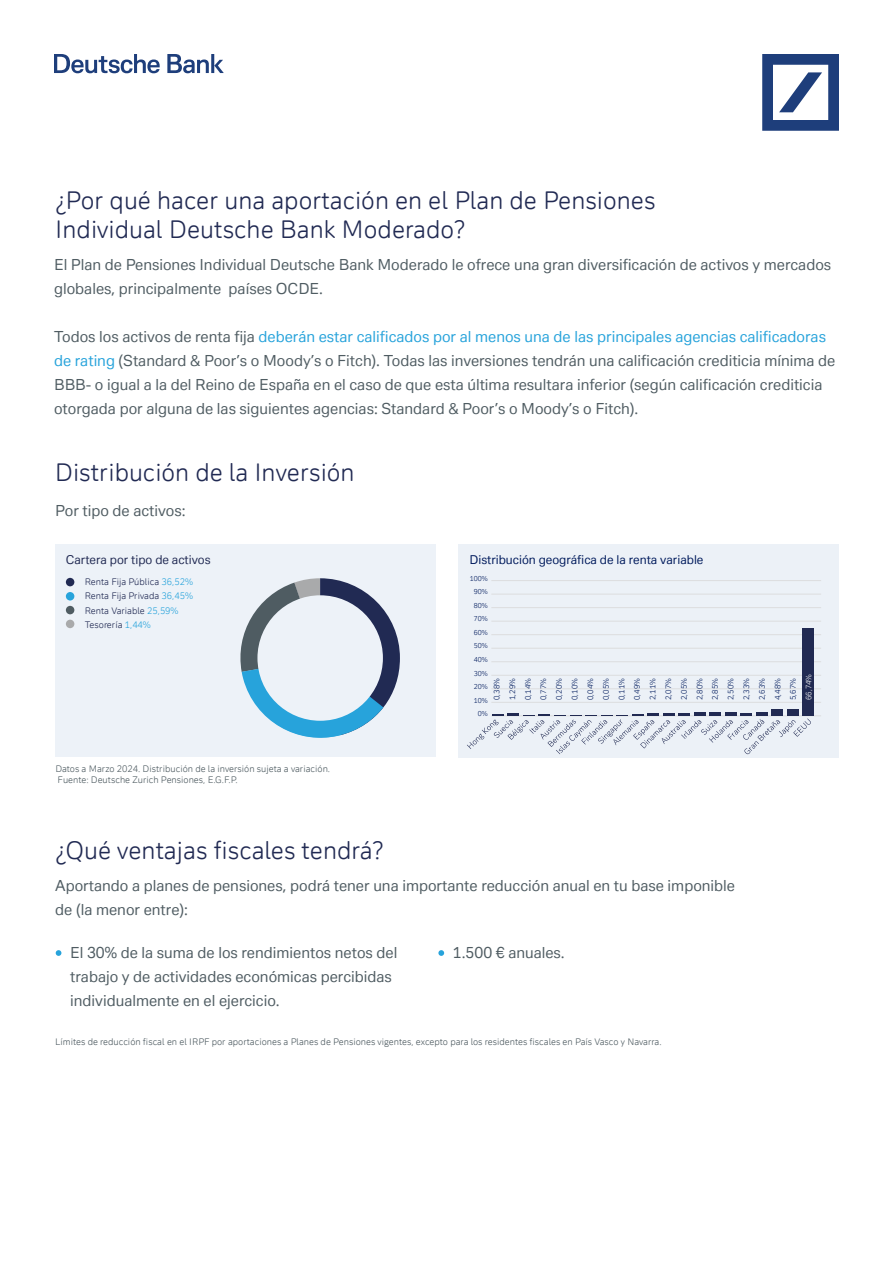
<style>
.page{position:relative;width:893px;height:1263px;background:#fff}
.page>*{position:absolute;margin:0;border:0;box-sizing:border-box;transform-origin:0 0}
.t1{font:24px/28.8px "Deutsche Bank Display";color:#212a53}
.t2{font:15px/24px "Deutsche Bank Text";color:#4f5c62}
.t3{font:12px "Deutsche Bank Text";color:#001a5c}
.t4{font:12px "Deutsche Bank Text";color:#212a53}
.t5{font:9px/10.8px "Deutsche Bank Display";color:#4f5c62}
.t6{font:9px/14.2px "Deutsche Bank Display";color:#212a53}
.t7{font:7.5px/15.6px "Deutsche Bank Display";color:#001a5c;text-align:justify}
.t8{font:7.5px "Deutsche Bank Display";color:#fff}
.t9{font:6.75px/13.5px "Deutsche Bank Display";color:#001a5c;text-align:right}
.s1{color:#27a3db}
</style>
<div class="page">
<svg style="left:762px;top:54px;width:77px;height:77px"></svg>
<svg style="left:54px;top:54px;width:106px;height:19px"></svg>
<svg style="left:167px;top:54px;width:57px;height:19px"></svg>
<div style="left:55px;top:544px;width:381px;height:213px;background:#edf2f8"></div>
<div style="left:66px;top:578px;width:8px;height:8px;background:#212a53;border-radius:50%"></div>
<div style="left:66px;top:592px;width:8px;height:8px;background:#27a3db;border-radius:50%"></div>
<div style="left:66px;top:606px;width:8px;height:8px;background:#4f5c62;border-radius:50%"></div>
<div style="left:66px;top:620px;width:8px;height:8px;background:#a9aaab;border-radius:50%"></div>
<svg style="left:56px;top:950px;width:5px;height:6px"></svg>
<svg style="left:438px;top:950px;width:6px;height:6px"></svg>
<div style="left:459px;top:544px;width:380px;height:213px;background:#ecf1f7"></div>
<hr style="left:491px;top:715px;width:330px;height:1px;background:#dcddde">
<hr style="left:491px;top:702px;width:330px;height:1px;background:#dcddde">
<hr style="left:491px;top:688px;width:330px;height:1px;background:#dcddde">
<hr style="left:491px;top:675px;width:330px;height:1px;background:#dcddde">
<hr style="left:491px;top:661px;width:330px;height:1px;background:#dcddde">
<hr style="left:491px;top:648px;width:330px;height:1px;background:#dcddde">
<hr style="left:491px;top:634px;width:330px;height:1px;background:#dcddde">
<hr style="left:491px;top:621px;width:330px;height:1px;background:#dcddde">
<hr style="left:491px;top:607px;width:330px;height:1px;background:#dcddde">
<hr style="left:491px;top:594px;width:330px;height:1px;background:#dcddde">
<hr style="left:491px;top:580px;width:330px;height:1px;background:#dcddde">
<div style="left:803px;top:628px;width:11px;height:87px;background:#212a52"></div>
<div style="left:787px;top:709px;width:12px;height:6px;background:#212a52"></div>
<div style="left:771px;top:709px;width:12px;height:6px;background:#212a52"></div>
<svg style="left:467px;top:712px;width:344px;height:42px;background:#d6dce5"></svg>
<svg style="left:235px;top:578px;width:165px;height:170px;background:#94afc4"></svg>
<div style="left:257px;top:595px;width:126px;height:126px;background:#edf2f8;border-radius:50%"></div>
<h1 class="t1" style="left:55px;top:185px;width:602px">¿Por qué hacer una aportación en el Plan de Pensiones<br>Individual Deutsche Bank Moderado?</h1>
<p class="t2" style="left:54px;top:252px;width:779px">El Plan de Pensiones Individual Deutsche Bank Moderado le ofrece una gran diversificación de activos y mercados globales, principalmente países OCDE.</p>
<p class="t2" style="left:54px;top:324px;width:783px">Todos los activos de renta fija <span class="s1">deberán estar calificados por al menos una de las principales agencias calificadoras de rating</span> (Standard &amp; Poor’s o Moody’s o Fitch). Todas las inversiones tendrán una calificación crediticia mínima de BBB- o igual a la del Reino de España en el caso de que esta última resultara inferior (según calificación crediticia otorgada por alguna de las siguientes agencias: Standard &amp; Poor’s o Moody’s o Fitch).</p>
<h1 class="t1" style="left:55px;top:458px;width:301px">Distribución de la Inversión</h1>
<p class="t2" style="left:55px;top:498px;width:132px">Por tipo de activos:</p>
<p class="t4" style="left:66px;top:552px;width:146px">Cartera por tipo de activos</p>
<p class="t6" style="left:85px;top:575px;width:110px">Renta Fija Pública <span class="s1">36,52%<br></span>Renta Fija Privada <span class="s1">36,45%<br></span>Renta Variable <span class="s1">25,59%<br></span>Tesorería <span class="s1">1,44%</span></p>
<p class="t5" style="left:55px;top:763px;width:276px">Datos a Marzo 2024. Distribución de la inversión sujeta a variación.<br>Fuente: Deutsche Zurich Pensiones, E.G.F.P.</p>
<p class="t3" style="left:469px;top:552px;width:235px">Distribución geográfica de la renta variable</p>
<p class="t9" style="left:470px;top:571px;width:19px">100%<br>90%<br>80%<br>70%<br>60%<br>50%<br>40%<br>30%<br>20%<br>10%<br>0%</p>
<p class="t7" style="left:489px;top:700px;width:23px;rotate:-90deg">0,38% 1,29% 0,14% 0,77% 0,20% 0,10% 0,04% 0,05% 0,11% 0,49% 2,11% 2,07% 2,05% 2,80% 2,85% 2,50% 2,33% 2,63% 4,48% 5,67%</p>
<p class="t8" style="left:804px;top:700px;width:28px;rotate:-90deg">66,74%</p>
<h1 class="t1" style="left:55px;top:836px;width:330px">¿Qué ventajas fiscales tendrá?</h1>
<p class="t2" style="left:55px;top:874px;width:681px">Aportando a planes de pensiones, podrá tener una importante reducción anual en tu base imponible de (la menor entre):</p>
<p class="t2" style="left:70px;top:941px;width:329px">El 30% de la suma de los rendimientos netos del trabajo y de actividades económicas percibidas individualmente en el ejercicio.</p>
<p class="t2" style="left:453px;top:941px;width:113px">1.500 € anuales.</p>
<p class="t5" style="left:55px;top:1037px;width:608px">Límites de reducción fiscal en el IRPF por aportaciones a Planes de Pensiones vigentes, excepto para los residentes fiscales en País Vasco y Navarra.</p>
</div>
